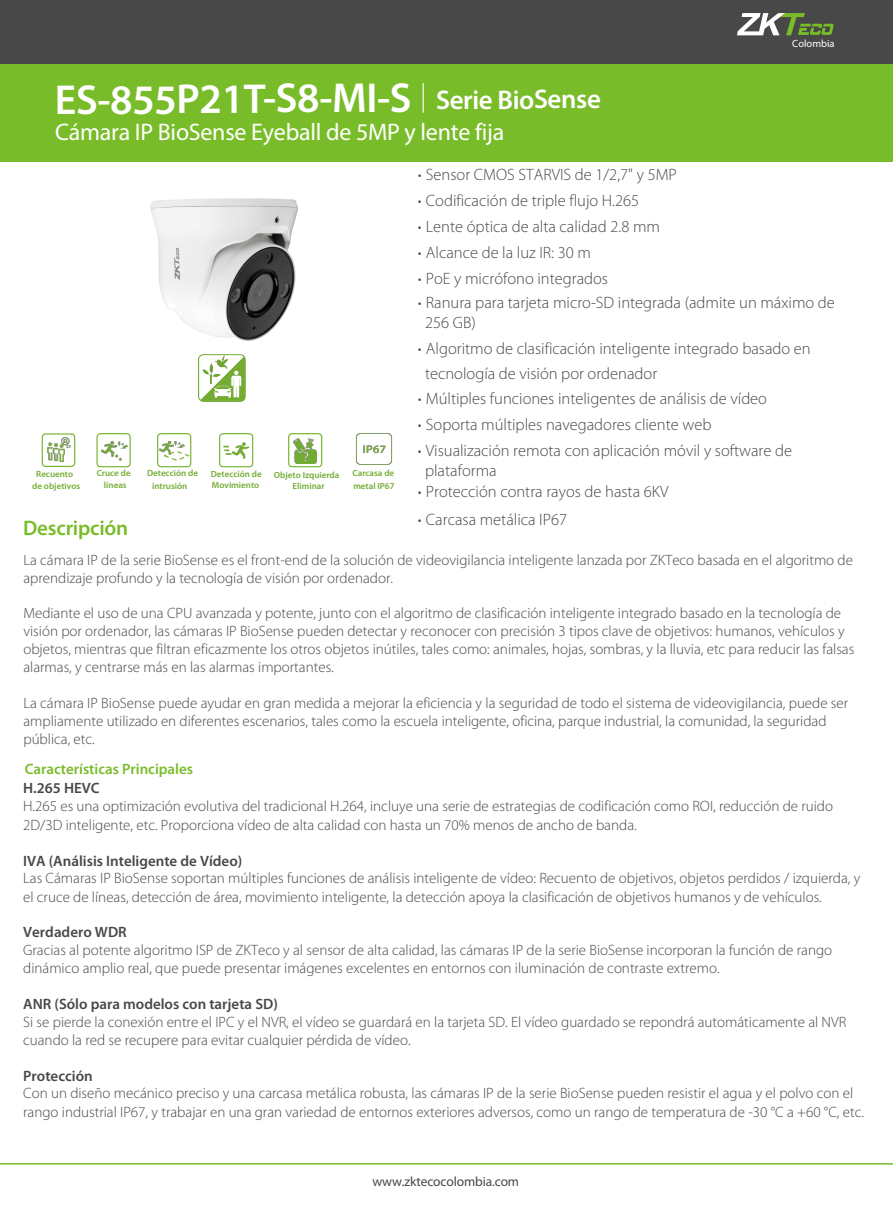
<style>
.page{position:relative;width:893px;height:1212px;background:#fff}
.page>*{position:absolute;margin:0;border:0;box-sizing:border-box;transform-origin:0 0}
.t1{font:600 42px "Myriad Pro";letter-spacing:-.015em;color:#fff}
.t2{font:24px "Myriad Pro";letter-spacing:-.01em;color:#fff}
.t3{font:600 21px "Myriad Pro";letter-spacing:-.01em;color:#79bc29}
.t4{font:300 16.5px/25.7px "Myriad Pro";color:#484848}
.t5{font:300 15px/18px "Myriad Pro";color:#484848}
.t6{font:600 15px "Myriad Pro";color:#484848}
.t7{font:600 15px "Myriad Pro";color:#79bc29}
.t8{font:13.5px "Myriad Pro";letter-spacing:-.01em;color:#484848}
.t9{font:10.5px "Myriad Pro";color:#fff}
.t10{font:600 9px/12px "Myriad Pro";color:#73ac33;text-align:center}
.s1{font-size:27px}
.s2{font-weight:600}
</style>
<div class="page">
<div style="left:0;top:0;width:893px;height:64px;background:#484848"></div>
<svg style="left:737px;top:13px;width:97px;height:22px"></svg>
<div style="left:0;top:64px;width:893px;height:98px;background:#79bc29"></div>
<hr style="left:0;top:1163px;width:893px;height:1px;background:#79bc29">
<img style="left:150px;top:198px;width:148px;height:143px">
<hr style="left:423px;top:83px;width:1px;height:30px;background:#fff">
<img style="left:198px;top:354px;width:47px;height:47px">
<svg style="left:96px;top:433px;width:35px;height:35px"></svg>
<img style="left:101px;top:442px;width:27px;height:20px">
<svg style="left:157px;top:433px;width:35px;height:35px"></svg>
<svg style="left:219px;top:433px;width:35px;height:35px"></svg>
<svg style="left:288px;top:433px;width:35px;height:35px"></svg>
<img style="left:356px;top:433px;width:36px;height:32px">
<svg style="left:41px;top:433px;width:35px;height:34px"></svg>
<img style="left:48px;top:437px;width:23px;height:24px">
<h1 class="t1" style="left:55px;top:72px;width:548px">ES-855P21T-S8-MI-S <span class="s1">Serie BioSense</span></h1>
<h2 class="t2" style="left:55px;top:117px;width:451px">Cámara IP BioSense Eyeball de 5MP y lente fija</h2>
<p class="t9" style="left:792px;top:37px;width:44px">Colombia</p>
<p class="t4" style="left:418px;top:162px;width:419px"><span class="s2">·</span> Sensor CMOS STARVIS de 1/2,7" y 5MP<br><span class="s2">·</span> Codificación de triple flujo H.265<br><span class="s2">·</span> Lente óptica de alta calidad 2.8 mm<br><span class="s2">·</span> Alcance de la luz IR: 30 m<br><span class="s2">·</span> PoE y micrófono integrados<br><span class="s2">·</span> Ranura para tarjeta micro-SD integrada (admite un máximo de</p>
<p class="t4" style="left:425px;top:310px;width:52px">256 GB)</p>
<p class="t4" style="left:418px;top:336px;width:394px"><span class="s2">·</span> Algoritmo de clasificación inteligente integrado basado en</p>
<p class="t4" style="left:425px;top:361px;width:234px">tecnología de visión por ordenador</p>
<p class="t4" style="left:418px;top:386px;width:351px"><span class="s2">·</span> Múltiples funciones inteligentes de análisis de vídeo</p>
<p class="t4" style="left:418px;top:412px;width:295px"><span class="s2">·</span> Soporta múltiples navegadores cliente web</p>
<p class="t4" style="left:418px;top:438px;width:376px"><span class="s2">·</span> Visualización remota con aplicación móvil y software de</p>
<p class="t4" style="left:418px;top:460px;width:252px;line-height:21px;text-indent:7px">plataforma<br><span class="s2">·</span> Protección contra rayos de hasta 6KV</p>
<p class="t4" style="left:418px;top:507px;width:151px"><span class="s2">·</span> Carcasa metálica IP67</p>
<p class="t5" style="left:23px;top:551px;width:831px">La cámara IP de la serie BioSense es el front-end de la solución de videovigilancia inteligente lanzada por ZKTeco basada en el algoritmo de aprendizaje profundo y la tecnología de visión por ordenador.</p>
<p class="t5" style="left:23px;top:605px;width:832px">Mediante el uso de una CPU avanzada y potente, junto con el algoritmo de clasificación inteligente integrado basado en la tecnología de visión por ordenador, las cámaras IP BioSense pueden detectar y reconocer con precisión 3 tipos clave de objetivos: humanos, vehículos y objetos, mientras que filtran eficazmente los otros objetos inútiles, tales como: animales, hojas, sombras, y la lluvia, etc para reducir las falsas alarmas, y centrarse más en las alarmas importantes.</p>
<p class="t5" style="left:23px;top:694px;width:826px">La cámara IP BioSense puede ayudar en gran medida a mejorar la eficiencia y la seguridad de todo el sistema de videovigilancia, puede ser ampliamente utilizado en diferentes escenarios, tales como la escuela inteligente, oficina, parque industrial, la comunidad, la seguridad pública, etc.</p>
<p class="t7" style="left:25px;top:759px;width:170px">Características Principales</p>
<p class="t6" style="left:23px;top:778px;width:78px">H.265 HEVC</p>
<p class="t5" style="left:23px;top:797px;width:811px;line-height:19px">H.265 es una optimización evolutiva del tradicional H.264, incluye una serie de estrategias de codificación como ROI, reducción de ruido<br>2D/3D inteligente, etc. Proporciona vídeo de alta calidad con hasta un 70% menos de ancho de banda.</p>
<p class="t6" style="left:23px;top:851px;width:221px">IVA (Análisis Inteligente de Vídeo)</p>
<p class="t5" style="left:23px;top:869px;width:839px">Las Cámaras IP BioSense soportan múltiples funciones de análisis inteligente de vídeo: Recuento de objetivos, objetos perdidos / izquierda, y el cruce de líneas, detección de área, movimiento inteligente, la detección apoya la clasificación de objetivos humanos y de vehículos.</p>
<p class="t6" style="left:23px;top:923px;width:105px">Verdadero WDR</p>
<p class="t5" style="left:23px;top:941px;width:810px">Gracias al potente algoritmo ISP de ZKTeco y al sensor de alta calidad, las cámaras IP de la serie BioSense incorporan la función de rango dinámico amplio real, que puede presentar imágenes excelentes en entornos con iluminación de contraste extremo.</p>
<p class="t6" style="left:23px;top:994px;width:256px">ANR (Sólo para modelos con tarjeta SD)</p>
<p class="t5" style="left:23px;top:1013px;width:825px">Si se pierde la conexión entre el IPC y el NVR, el vídeo se guardará en la tarjeta SD. El vídeo guardado se repondrá automáticamente al NVR cuando la red se recupere para evitar cualquier pérdida de vídeo.</p>
<p class="t6" style="left:23px;top:1066px;width:71px">Protección</p>
<p class="t5" style="left:23px;top:1084px;width:842px">Con un diseño mecánico preciso y una carcasa metálica robusta, las cámaras IP de la serie BioSense pueden resistir el agua y el polvo con el rango industrial IP67, y trabajar en una gran variedad de entornos exteriores adversos, como un rango de temperatura de -30 °C a +60 °C, etc.</p>
<p class="t10" style="left:32px;top:468px;width:50px">Recuento de objetivos</p>
<p class="t10" style="left:97px;top:467px;width:36px">Cruce de líneas</p>
<p class="t10" style="left:152px;top:467px;width:47px;line-height:12.8px;text-align:left;text-indent:-5px">Detección de intrusión</p>
<p class="t10" style="left:211px;top:468px;width:52px;line-height:11.1px;text-align:left">Detección de<br>Movimiento</p>
<p class="t10" style="left:274px;top:469px;width:67px;line-height:11.1px">Objeto Izquierda<br>Eliminar</p>
<p class="t10" style="left:352px;top:467px;width:44px;line-height:13px;text-align:left">Carcasa de metal IP67</p>
<h3 class="t3" style="left:23px;top:514px;width:107px">Descripción</h3>
<p class="t8" style="left:372px;top:1173px;width:148px">www.zktecocolombia.com</p>
</div>
